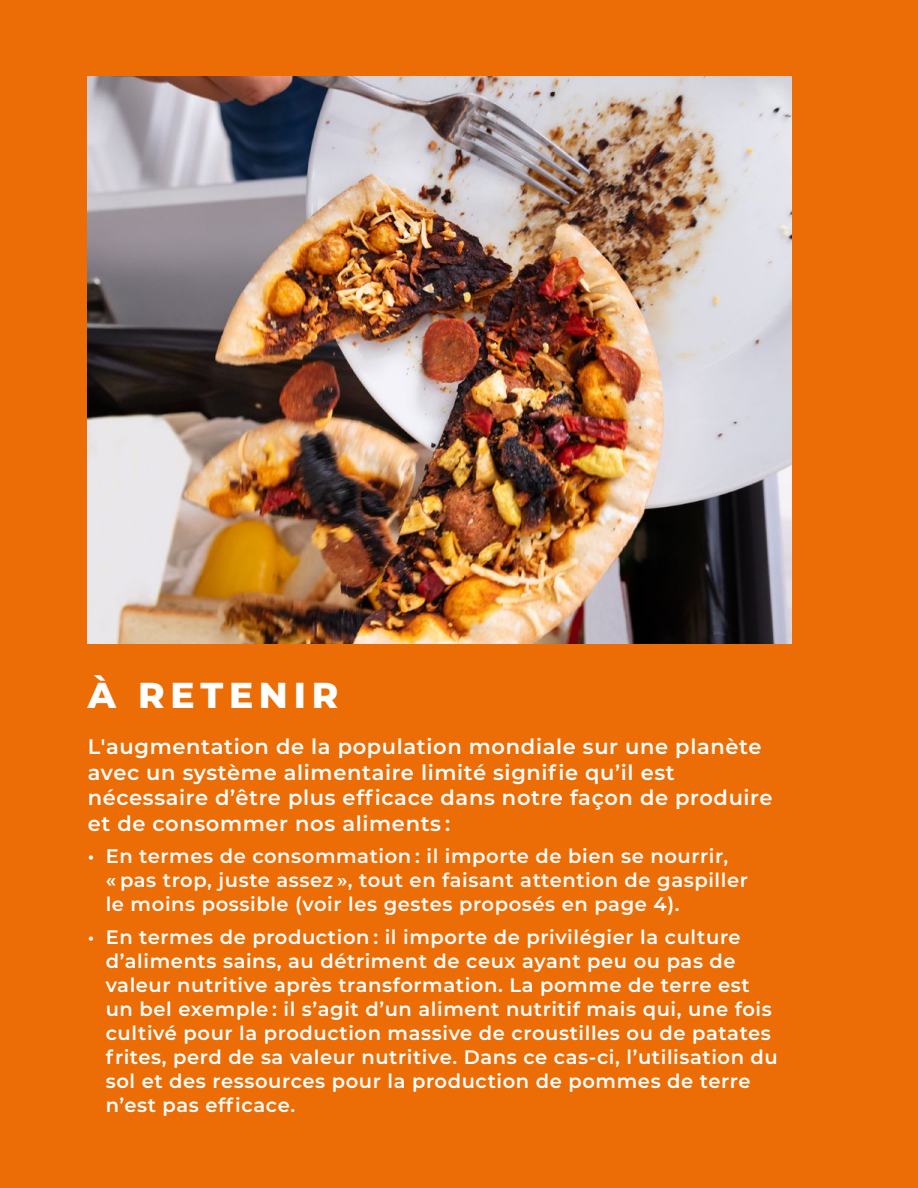
<style>
.page{position:relative;width:918px;height:1188px;background:#ec6d06}
.page>*{position:absolute;margin:0;border:0;box-sizing:border-box;transform-origin:0 0}
.Pagination{font:800 36px "Montserrat";letter-spacing:.16em;color:#fff}
.Sous-Titre{font:600 21px/25.5px "Montserrat";letter-spacing:.03em;color:#fff}
.t1{font:600 19.5px/24px "Montserrat";letter-spacing:.03em;color:#fff}
</style>
<div class="page">
<img style="left:88px;top:76px;width:704px;height:567px">
<p class="Pagination" style="left:88px;top:668px;width:252px">À RETENIR</p>
<p class="Sous-Titre" style="left:88px;top:733px;width:686px">L'augmentation de la population mondiale sur une planète avec un système alimentaire limité signifie qu’il est nécessaire d’être plus efficace dans notre façon de produire et de consommer nos aliments :</p>
<p class="t1" style="left:106px;top:844px;width:644px;text-indent:-18px">• En termes de consommation : il importe de bien se nourrir,<br>« pas trop, juste assez », tout en faisant attention de gaspiller le moins possible (voir les gestes proposés en page 4).</p>
<p class="t1" style="left:106px;top:924px;width:674px;text-indent:-18px">• En termes de production : il importe de privilégier la culture d’aliments sains, au détriment de ceux ayant peu ou pas de valeur nutritive après transformation. La pomme de terre est un bel exemple : il s’agit d’un aliment nutritif mais qui, une fois cultivé pour la production massive de croustilles ou de patates frites, perd de sa valeur nutritive. Dans ce cas-ci, l’utilisation du sol et des ressources pour la production de pommes de terre n’est pas efficace.</p>
</div>
